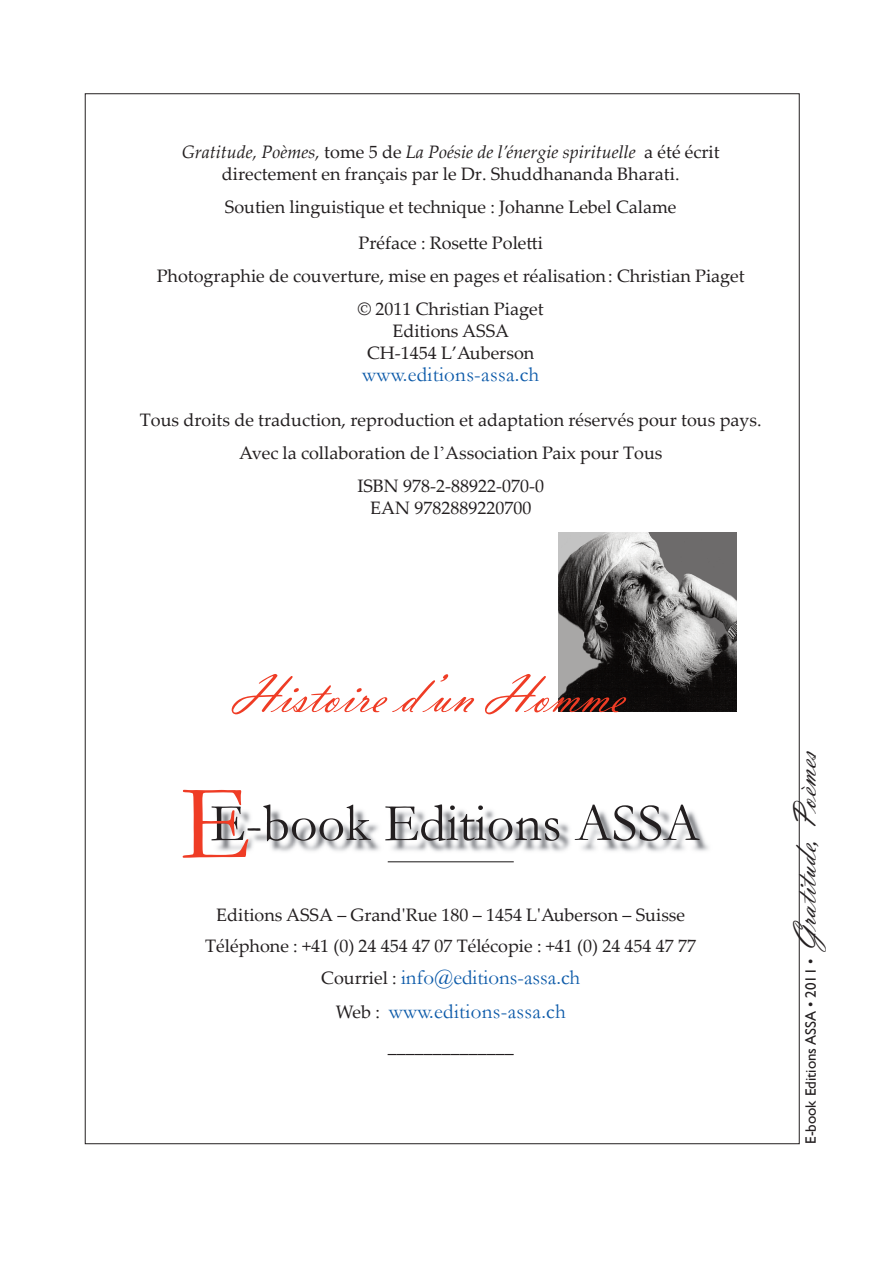
<style>
.page{position:relative;width:893px;height:1263px;background:#fff}
.page>*{position:absolute;margin:0;border:0;box-sizing:border-box;transform-origin:0 0}
.t1{font:54px "Garamond";color:#231f20}
.t2{font:54px "Vladimir Script";color:#ef3c25}
.t3{font:21px/34.2px "Garamond";letter-spacing:.015em;color:#0c5aa9;text-align:center}
.t4{font:18px/32.8px "Palatino Linotype";color:#231f20;text-align:center}
.t5{font:15px "Gill Sans";color:#231f20}
.s1{font-style:italic}
.s2{font-family:"Times New Roman"}
.s3{font-size:108px;color:#ef3c25}
.s4{font-family:"Palatino Linotype";font-size:18px;color:#231f20}
.s5{font-family:"Vladimir Script";font-size:33px}
</style>
<div class="page">
<img style="left:217px;top:810px;width:492px;height:53px">
<img style="left:388px;top:861px;width:126px;height:1px">
<img style="left:558px;top:533px;width:179px;height:178px">
<p class="t4" style="left:182px;top:143px;width:539px;line-height:21.9px"><span class="s1">Gratitude, Poèmes,</span> tome 5 de <span class="s1">La Poésie de l’énergie spirituelle</span> a été écrit directement en français par le Dr. Shuddhananda Bharati.</p>
<p class="t4" style="left:225px;top:190px;width:453px;line-height:36.6px">Soutien linguistique et technique : Johanne Lebel Calame<br>Préface : Rosette Poletti</p>
<p class="t4" style="left:157px;top:262px;width:589px">Photographie de couverture, mise en pages et réalisation: Christian Piaget © 2011 Christian Piaget</p>
<p class="t4" style="left:367px;top:322px;width:169px;line-height:21.9px">Editions ASSA<br>CH-1454 L’Auberson</p>
<p class="t3" style="left:362px;top:358px;width:178px">www.editions-assa.ch</p>
<p class="t4" style="left:140px;top:406px;width:623px">Tous droits de traduction, reproduction et adaptation réservés pour tous pays.<br>Avec la collaboration de l<span class="s2">’</span>Association Paix pour Tous<br>ISBN 978-2-88922-070-0</p>
<p class="t4" style="left:370px;top:493px;width:163px">EAN 9782889220700</p>
<h1 class="t2" style="left:233px;top:663px;width:392px">Histoire d’un Homme</h1>
<h1 class="t1" style="left:180px;top:793px;width:521px"><span class="s3">E</span>E-book Editions ASSA</h1>
<p class="t4" style="left:205px;top:902px;width:492px;line-height:30.9px">Editions ASSA – Grand'Rue 180 – 1454 L'Auberson – Suisse<br>Téléphone : +41 (0) 24 454 47 07 Télécopie : +41 (0) 24 454 47 77</p>
<p class="t3" style="left:321px;top:960px;width:260px"><span class="s4">Courriel :</span> info@editions-assa.ch<br><span class="s4">Web :</span> www.editions-assa.ch</p>
<p class="t4" style="left:388px;top:1031px;width:127px">______________</p>
<p class="t5" style="left:802px;top:1144px;width:399px;rotate:-90deg">E-book Editions ASSA • 2011 • <span class="s5">Gratitude, Poèmes</span></p>
</div>
